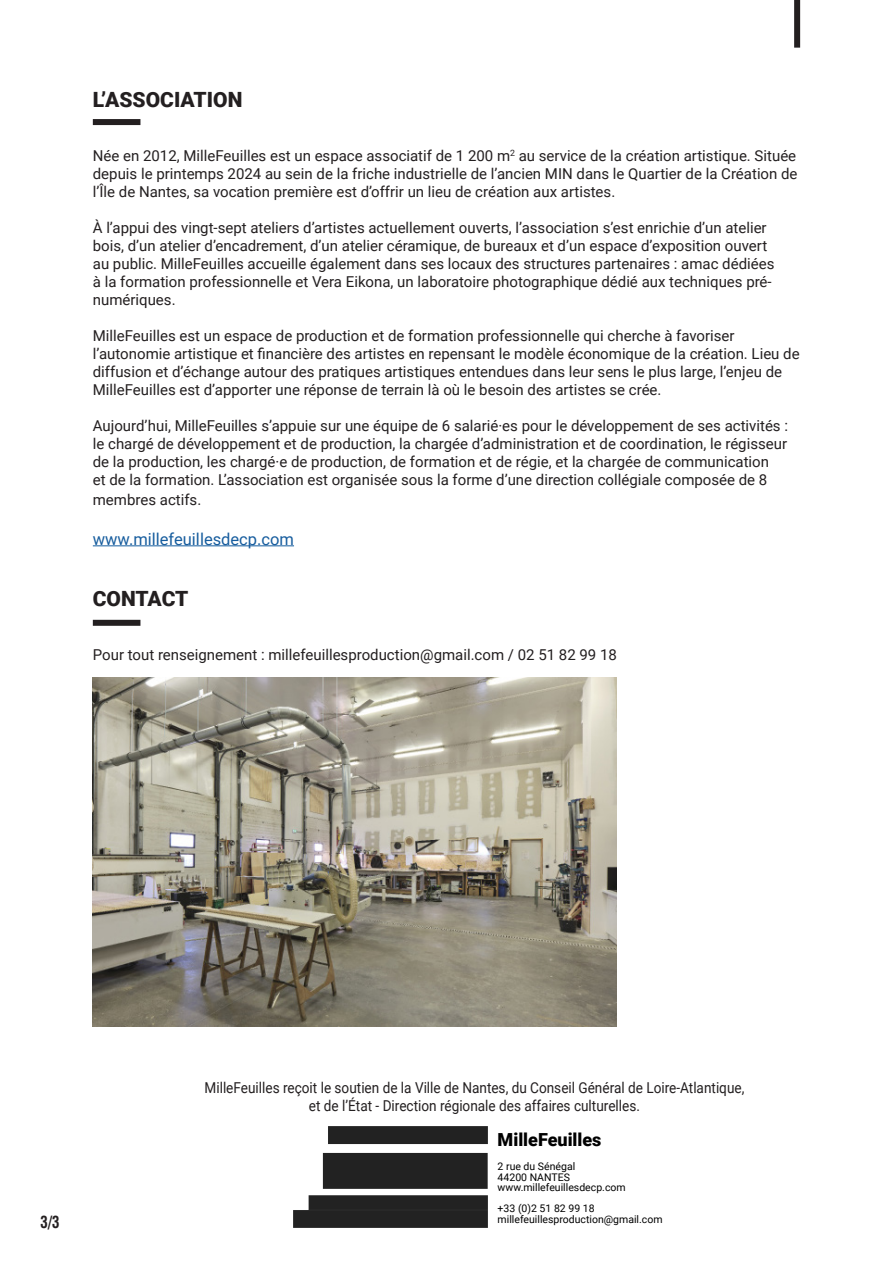
<style>
.page{position:relative;width:893px;height:1263px;background:#fff}
.page>*{position:absolute;margin:0;border:0;box-sizing:border-box;transform-origin:0 0}
.t1{font:900 21px "Roboto";color:#231f20}
.SOUS-TITRE{font:900 18px "Roboto";color:#000}
.t2{font:16.5px "Roboto";color:#175d9e}
.t3{font:700 condensed 16.5px "Helvetica LT Std";color:#231f20;scale:.91 1}
.t4{font:15px/18px "Roboto";color:#231f20}
.t5{font:15px "Roboto";color:#231f20;scale:.91 1}
.TEXTE_COMMUN{font:10.5px "Roboto";color:#000}
</style>
<div class="page">
<img style="left:293px;top:1127px;width:195px;height:101px">
<hr style="left:93px;top:545px;width:201px;height:1px;background:#175d9e">
<div style="left:794px;top:0;width:6px;height:48px;background:#231f20"></div>
<div style="left:93px;top:620px;width:47px;height:6px;background:#231f20"></div>
<div style="left:93px;top:119px;width:47px;height:6px;background:#231f20"></div>
<img style="left:93px;top:677px;width:524px;height:349px">
<p class="t1" style="left:93px;top:85px;width:151px">L’ASSOCIATION</p>
<p class="t4" style="left:93px;top:146px;width:706px;text-align:justify">Née en 2012, MilleFeuilles est un espace associatif de 1 200 m<sup>2</sup> au service de la création artistique. Située depuis le printemps 2024 au sein de la friche industrielle de l’ancien MIN dans le Quartier de la Création de l’Île de Nantes, sa vocation première est d’offrir un lieu de création aux artistes.</p>
<p class="t4" style="left:93px;top:218px;width:683px">À l’appui des vingt-sept ateliers d’artistes actuellement ouverts, l’association s’est enrichie d’un atelier bois, d’un atelier d’encadrement, d’un atelier céramique, de bureaux et d’un espace d’exposition ouvert au public. MilleFeuilles accueille également dans ses locaux des structures partenaires : amac dédiées à la formation professionnelle et Vera Eikona, un laboratoire photographique dédié aux techniques pré&shy;numériques.</p>
<p class="t4" style="left:93px;top:326px;width:708px">MilleFeuilles est un espace de production et de formation professionnelle qui cherche à favoriser l’autonomie artistique et financière des artistes en repensant le modèle économique de la création. Lieu de diffusion et d’échange autour des pratiques artistiques entendues dans leur sens le plus large, l’enjeu de MilleFeuilles est d’apporter une réponse de terrain là où le besoin des artistes se crée.</p>
<p class="t4" style="left:93px;top:416px;width:697px">Aujourd’hui, MilleFeuilles s’appuie sur une équipe de 6 salarié·es pour le développement de ses activités : le chargé de développement et de production, la chargée d’administration et de coordination, le régisseur de la production, les chargé·e de production, de formation et de régie, et la chargée de communication<br>et de la formation. L’association est organisée sous la forme d’une direction collégiale composée de 8</p>
<p class="t4" style="left:93px;top:490px;width:110px">membres actifs.</p>
<p class="t2" style="left:93px;top:527px;width:203px">www.millefeuillesdecp.com</p>
<p class="t1" style="left:93px;top:584px;width:97px">CONTACT</p>
<p class="t4" style="left:93px;top:645px;width:526px">Pour tout renseignement : millefeuillesproduction@gmail.com / 02 51 82 99 18</p>
<p class="t3" style="left:40px;top:1212px;width:23px">3/3</p>
<p class="t5" style="left:205px;top:1077px;width:595px">MilleFeuilles reçoit le soutien de la Ville de Nantes, du Conseil Général de Loire-Atlantique,</p>
<p class="t5" style="left:309px;top:1095px;width:365px">et de l’État - Direction régionale des affaires culturelles.</p>
<p class="SOUS-TITRE" style="left:498px;top:1127px;width:105px">MilleFeuilles</p>
<p class="TEXTE_COMMUN" style="left:498px;top:1159px;width:79px">2 rue du Sénégal</p>
<p class="TEXTE_COMMUN" style="left:498px;top:1169px;width:74px">44200 NANTES</p>
<p class="TEXTE_COMMUN" style="left:498px;top:1180px;width:130px">www.millefeuillesdecp.com</p>
<p class="TEXTE_COMMUN" style="left:498px;top:1201px;width:99px">+33 (0)2 51 82 99 18</p>
<p class="TEXTE_COMMUN" style="left:498px;top:1211px;width:166px">millefeuillesproduction@gmail.com</p>
</div>
